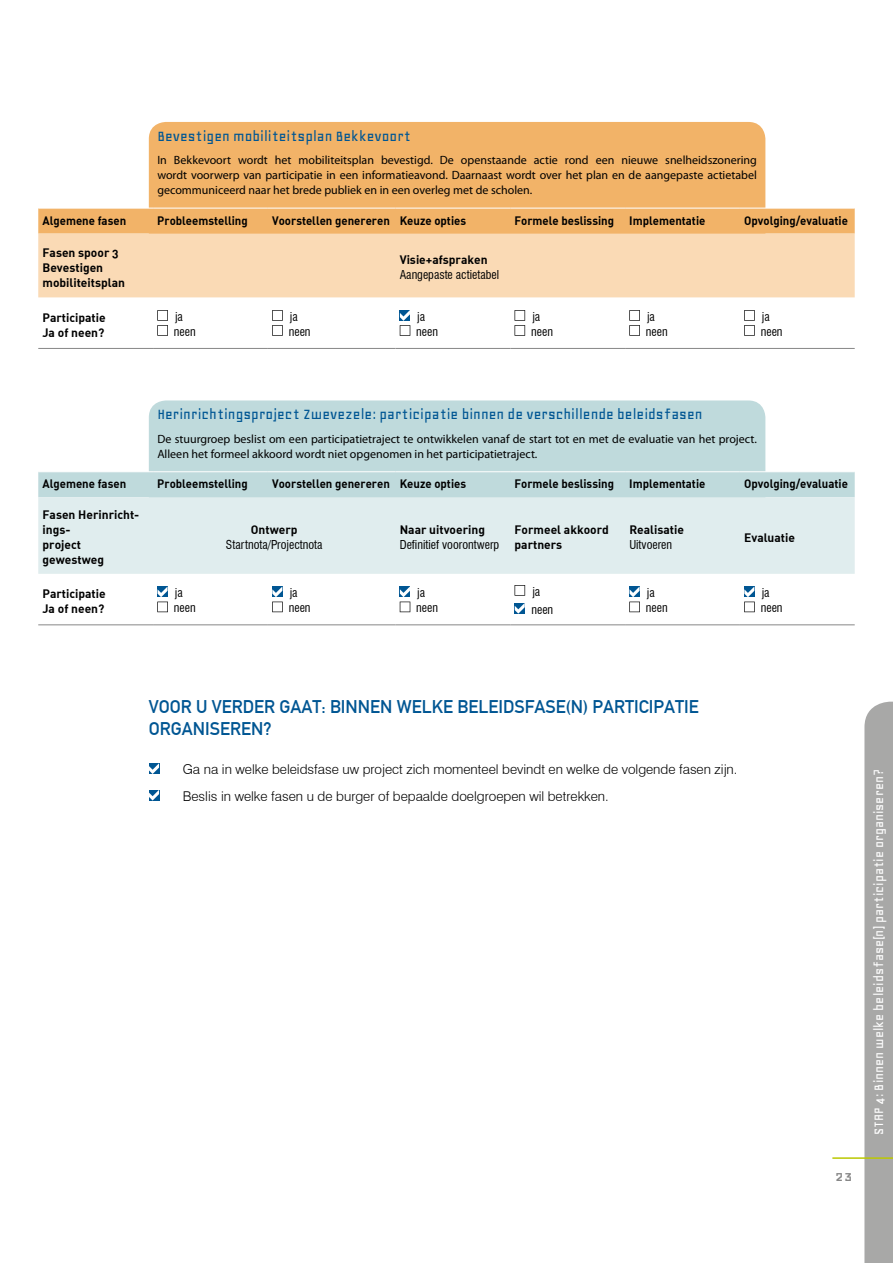
<style>
.page{position:relative;width:893px;height:1263px;background:#fff}
.page>*{position:absolute;margin:0;border:0;box-sizing:border-box;transform-origin:0 0}
.t1{font:18px/21.6px "DIN Mittelschrift Alternate";color:#005693}
.t2{font:18px "Geo";color:#878787}
.t3{font:16.5px "Geo";color:#005693}
.t4{font:15px "Geo";color:#fff}
.t5{font:300 13.5px/26.5px "Swiss 721 BT";color:#000}
.t6{font:12px/15px "Myriad Pro";color:#000;text-align:justify}
.t7{font:12px "DIN Bold Alternate";color:#000;scale:.95 1}
.t8{font:12px/15px "DIN Bold Alternate";color:#000}
.t9{font:condensed 12px/15px "Swiss 721 BT";color:#000}
</style>
<div class="page">
<div style="left:864px;top:702px;width:29px;height:561px;background:#a8a8a7"></div>
<hr style="left:832px;top:1157px;width:61px;height:2px;background:#bbc801">
<div style="left:149px;top:400px;width:616px;height:134px;background:#bfdadc;border-radius:17px"></div>
<div style="left:149px;top:122px;width:616px;height:133px;background:#f2b368;border-radius:17px"></div>
<svg style="left:149px;top:763px;width:10px;height:11px"></svg>
<svg style="left:149px;top:790px;width:10px;height:10px"></svg>
<svg style="left:38px;top:472px;width:817px;height:25px"></svg>
<div style="left:38px;top:497px;width:817px;height:77px;background:#e0edee"></div>
<hr style="left:38px;top:624px;width:115px;height:1px;background:#878787">
<hr style="left:153px;top:624px;width:115px;height:1px;background:#878787">
<hr style="left:268px;top:624px;width:127px;height:1px;background:#878787">
<hr style="left:395px;top:624px;width:115px;height:1px;background:#878787">
<hr style="left:510px;top:624px;width:115px;height:1px;background:#878787">
<hr style="left:625px;top:624px;width:115px;height:1px;background:#878787">
<hr style="left:740px;top:624px;width:115px;height:1px;background:#878787">
<hr style="left:38px;top:471px;width:115px;height:1px;background:#fff">
<hr style="left:153px;top:471px;width:115px;height:1px;background:#fff">
<hr style="left:268px;top:471px;width:127px;height:1px;background:#fff">
<hr style="left:395px;top:471px;width:115px;height:1px;background:#fff">
<hr style="left:510px;top:471px;width:115px;height:1px;background:#fff">
<hr style="left:625px;top:471px;width:115px;height:1px;background:#fff">
<hr style="left:740px;top:471px;width:115px;height:1px;background:#fff">
<svg style="left:157px;top:586px;width:11px;height:26px"></svg>
<svg style="left:272px;top:586px;width:11px;height:26px"></svg>
<svg style="left:400px;top:586px;width:10px;height:26px"></svg>
<svg style="left:514px;top:585px;width:11px;height:11px"></svg>
<svg style="left:515px;top:603px;width:10px;height:11px"></svg>
<svg style="left:629px;top:586px;width:11px;height:26px"></svg>
<svg style="left:744px;top:586px;width:11px;height:26px"></svg>
<svg style="left:38px;top:209px;width:817px;height:25px"></svg>
<div style="left:38px;top:234px;width:817px;height:63px;background:#fadab5"></div>
<hr style="left:38px;top:348px;width:115px;height:1px;background:#878787">
<hr style="left:153px;top:348px;width:115px;height:1px;background:#878787">
<hr style="left:268px;top:348px;width:127px;height:1px;background:#878787">
<hr style="left:395px;top:348px;width:115px;height:1px;background:#878787">
<hr style="left:510px;top:348px;width:115px;height:1px;background:#878787">
<hr style="left:625px;top:348px;width:115px;height:1px;background:#878787">
<hr style="left:740px;top:348px;width:115px;height:1px;background:#878787">
<hr style="left:38px;top:208px;width:115px;height:1px;background:#fff">
<hr style="left:153px;top:208px;width:115px;height:1px;background:#fff">
<hr style="left:268px;top:208px;width:127px;height:1px;background:#fff">
<hr style="left:395px;top:208px;width:115px;height:1px;background:#fff">
<hr style="left:510px;top:208px;width:115px;height:1px;background:#fff">
<hr style="left:625px;top:208px;width:115px;height:1px;background:#fff">
<hr style="left:740px;top:208px;width:115px;height:1px;background:#fff">
<svg style="left:157px;top:310px;width:11px;height:26px"></svg>
<svg style="left:272px;top:310px;width:11px;height:26px"></svg>
<svg style="left:400px;top:310px;width:10px;height:26px"></svg>
<svg style="left:514px;top:310px;width:11px;height:26px"></svg>
<svg style="left:629px;top:310px;width:11px;height:26px"></svg>
<svg style="left:744px;top:310px;width:11px;height:26px"></svg>
<h2 class="t3" style="left:157px;top:128px;width:255px">Bevestigen mobiliteitsplan Bekkevoort</h2>
<p class="t6" style="left:157px;top:153px;width:601px">In Bekkevoort wordt het mobiliteitsplan bevestigd. De openstaande actie rond een nieuwe snelheidszonering wordt voorwerp van participatie in een informatieavond. Daarnaast wordt over het plan en de aangepaste actietabel gecommuniceerd naar het brede publiek en in een overleg met de scholen.</p>
<p class="t7" style="left:43px;top:212px;width:90px">Algemene fasen</p>
<p class="t7" style="left:157px;top:212px;width:97px">Probleemstelling</p>
<p class="t7" style="left:272px;top:212px;width:206px">Voorstellen genereren Keuze opties</p>
<p class="t7" style="left:514px;top:212px;width:106px">Formele beslissing</p>
<p class="t7" style="left:629px;top:212px;width:82px">Implementatie</p>
<p class="t7" style="left:744px;top:212px;width:111px">Opvolging/evaluatie</p>
<p class="t8" style="left:43px;top:244px;width:84px">Fasen spoor 3<br>Bevestigen mobiliteitsplan</p>
<p class="t8" style="left:400px;top:252px;width:89px">Visie+afspraken</p>
<p class="t9" style="left:400px;top:267px;width:101px">Aangepaste actietabel</p>
<p class="t8" style="left:43px;top:309px;width:65px">Participatie<br>Ja of neen?</p>
<p class="t9" style="left:174px;top:309px;width:23px">ja neen</p>
<p class="t9" style="left:289px;top:309px;width:23px">ja neen</p>
<p class="t9" style="left:416px;top:309px;width:23px">ja neen</p>
<p class="t9" style="left:531px;top:309px;width:23px">ja neen</p>
<p class="t9" style="left:646px;top:309px;width:23px">ja neen</p>
<p class="t9" style="left:761px;top:309px;width:23px">ja neen</p>
<h2 class="t3" style="left:157px;top:406px;width:547px">Herinrichtingsproject Zwevezele: participatie binnen de verschillende beleidsfasen</h2>
<p class="t6" style="left:157px;top:431px;width:601px">De stuurgroep beslist om een participatietraject te ontwikkelen vanaf de start tot en met de evaluatie van het project.<br>Alleen het formeel akkoord wordt niet opgenomen in het participatietraject.</p>
<p class="t7" style="left:43px;top:476px;width:90px">Algemene fasen</p>
<p class="t7" style="left:157px;top:476px;width:97px">Probleemstelling</p>
<p class="t7" style="left:272px;top:476px;width:206px">Voorstellen genereren Keuze opties</p>
<p class="t7" style="left:514px;top:476px;width:106px">Formele beslissing</p>
<p class="t7" style="left:629px;top:476px;width:82px">Implementatie</p>
<p class="t7" style="left:744px;top:476px;width:111px">Opvolging/evaluatie</p>
<p class="t8" style="left:43px;top:507px;width:98px">Fasen Herinricht&shy;ings-<br>project gewestweg</p>
<p class="t8" style="left:400px;top:522px;width:87px">Naar uitvoering</p>
<p class="t9" style="left:400px;top:537px;width:101px">Definitief voorontwerp</p>
<p class="t8" style="left:514px;top:522px;width:96px">Formeel akkoord partners</p>
<p class="t8" style="left:629px;top:522px;width:56px">Realisatie</p>
<p class="t8" style="left:251px;top:522px;width:48px">Ontwerp</p>
<p class="t9" style="left:226px;top:537px;width:98px">Startnota/Projectnota</p>
<p class="t8" style="left:744px;top:529px;width:52px">Evaluatie</p>
<p class="t9" style="left:629px;top:537px;width:44px">Uitvoeren</p>
<p class="t8" style="left:43px;top:586px;width:65px">Participatie<br>Ja of neen?</p>
<p class="t9" style="left:174px;top:585px;width:23px">ja neen</p>
<p class="t9" style="left:289px;top:585px;width:23px">ja neen</p>
<p class="t9" style="left:416px;top:585px;width:23px">ja neen</p>
<p class="t9" style="left:531px;top:582px;width:23px;line-height:18px">ja neen</p>
<p class="t9" style="left:646px;top:585px;width:23px">ja neen</p>
<p class="t9" style="left:761px;top:585px;width:23px">ja neen</p>
<h1 class="t1" style="left:149px;top:696px;width:551px">VOOR U VERDER GAAT: BINNEN WELKE BELEIDSFASE(N) PARTICIPATIE<br>ORGANISEREN?</h1>
<p class="t5" style="left:183px;top:756px;width:556px">Ga na in welke beleidsfase uw project zich momenteel bevindt en welke de volgende fasen zijn.<br>Beslis in welke fasen u de burger of bepaalde doelgroepen wil betrekken.</p>
<h1 class="t2" style="left:835px;top:1166px;width:19px">23</h1>
<p class="t4" style="left:871px;top:1135px;width:368px;rotate:-90deg">Stap 4: Binnen welke beleidsfase(n) participatie organiseren?</p>
</div>
